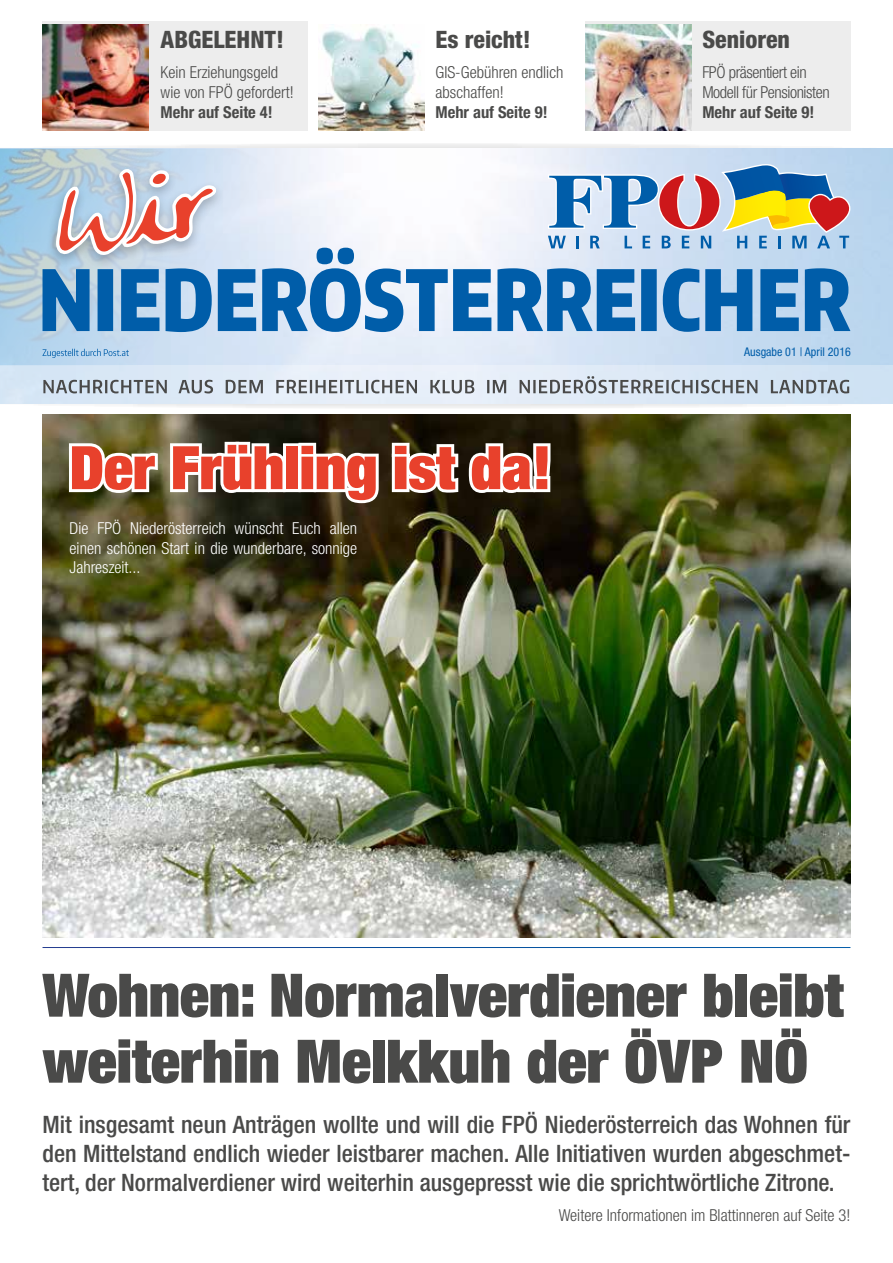
<style>
.page{position:relative;width:893px;height:1263px;background:#fff}
.page>*{position:absolute;margin:0;border:0;box-sizing:border-box;transform-origin:0 0}
.t1{font:900 expanded 60px/66px "Helvetica Neue";color:#4a4a49}
.t2{font:900 expanded 60px "Helvetica Neue";color:#e8412c}
.t3{font:500 condensed 24px/28.8px "Helvetica Neue";color:#4a4a49;text-align:justify}
.t4{font:800 condensed 24px "Helvetica Neue";color:#4a4a49}
.t5{font:300 condensed 16.5px/19.8px "Helvetica Neue";color:#4a4a49}
.t6{font:300 condensed 16.5px/19.8px "Helvetica Neue";color:#fff;text-align:justify}
.t7{font:700 condensed 16.5px "Helvetica Neue";color:#4a4a49}
.t8{font:300 condensed 16.5px/19.8px "Helvetica Neue";letter-spacing:-.025em;color:#4a4a49}
.t9{font:condensed 12px "Helvetica Neue";color:#005da9}
</style>
<div class="page">
<img style="left:0;top:270px;width:308px;height:96px">
<div style="left:0;top:366px;width:893px;height:38px;background:linear-gradient(to right,#e2ecf8,#dae8f6)"></div>
<svg style="left:0;top:144px;width:893px;height:126px"></svg>
<svg style="left:43px;top:248px;width:807px;height:84px;background:#6ea1ce"></svg>
<svg style="left:0;top:376px;width:893px;height:32px;background:#cbd4dd"></svg>
<svg style="left:43px;top:349px;width:86px;height:9px"></svg>
<div style="left:43px;top:21px;width:265px;height:110px;background:#ededed"></div>
<div style="left:585px;top:21px;width:266px;height:110px;background:#ededed"></div>
<img style="left:585px;top:24px;width:107px;height:107px">
<img style="left:319px;top:24px;width:106px;height:107px">
<img style="left:42px;top:24px;width:106px;height:107px">
<img style="left:43px;top:415px;width:807px;height:523px">
<svg style="left:66px;top:440px;width:95px;height:56px"></svg>
<svg style="left:167px;top:439px;width:121px;height:57px"></svg>
<div style="left:283px;top:443px;width:18px;height:49px;border:6px solid #fff"></div>
<svg style="left:295px;top:440px;width:87px;height:66px"></svg>
<svg style="left:389px;top:440px;width:164px;height:56px"></svg>
<p class="t4" style="left:161px;top:24px;width:125px">ABGELEHNT!</p>
<p class="t5" style="left:161px;top:62px;width:135px">Kein Erziehungsgeld wie von FPÖ gefordert!</p>
<p class="t7" style="left:161px;top:102px;width:114px">Mehr auf Seite 4!</p>
<p class="t4" style="left:435px;top:24px;width:97px">Es reicht!</p>
<p class="t5" style="left:435px;top:62px;width:129px">GIS-Gebühren endlich abschaffen!</p>
<p class="t7" style="left:435px;top:102px;width:114px">Mehr auf Seite 9!</p>
<h1 class="t2" style="left:70px;top:429px;width:484px">Der Frühling ist da!</h1>
<p class="t6" style="left:70px;top:518px;width:289px">Die FPÖ Niederösterreich wünscht Euch allen einen schönen Start in die wunderbare, sonnige Jahreszeit...</p>
<p class="t4" style="left:702px;top:24px;width:89px">Senioren</p>
<p class="t8" style="left:702px;top:62px;width:129px">FPÖ präsentiert ein<br>Modell für Pensionisten</p>
<p class="t7" style="left:702px;top:102px;width:114px">Mehr auf Seite 9!</p>
<p class="t9" style="left:744px;top:345px;width:108px">Ausgabe 01 | April 2016</p>
<h1 class="t1" style="left:43px;top:961px;width:802px">Wohnen: Normalverdiener bleibt weiterhin Melkkuh der ÖVP NÖ</h1>
<p class="t3" style="left:43px;top:1110px;width:809px">Mit insgesamt neun Anträgen wollte und will die FPÖ Niederösterreich das Wohnen für den Mittelstand endlich wieder leistbarer machen. Alle Initiativen wurden abgeschmet&shy;tert, der Normalverdiener wird weiterhin ausgepresst wie die sprichtwörtliche Zitrone.</p>
<p class="t5" style="left:559px;top:1205px;width:293px">Weitere Informationen im Blattinneren auf Seite 3!</p>
</div>
